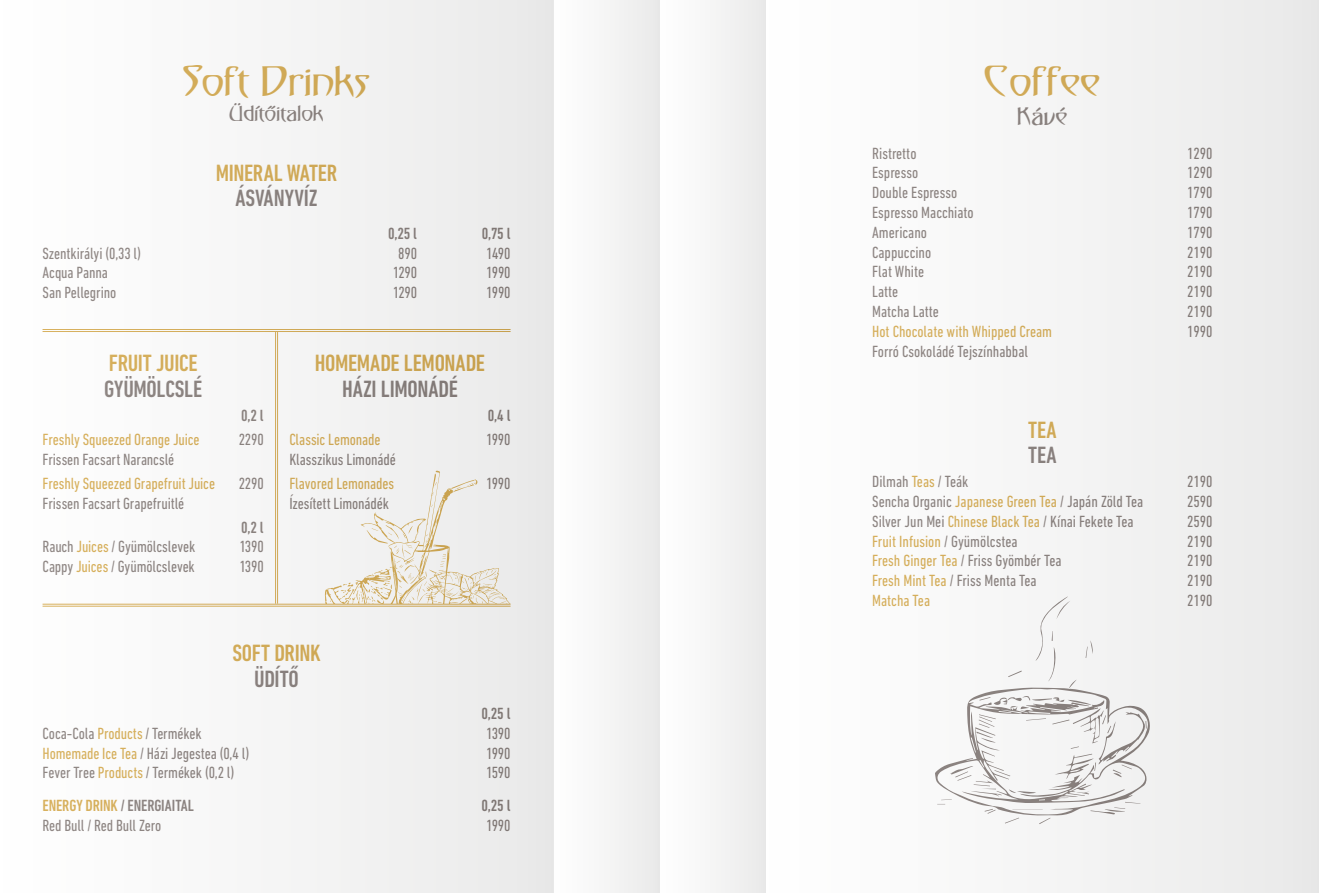
<style>
.page{position:relative;width:1319px;height:893px;background:#fff}
.page>*{position:absolute;margin:0;border:0;box-sizing:border-box;transform-origin:0 0}
.t1{font:40.5px "Gismonda FG";color:#d6ab4f}
.t2{font:500 condensed 24px "DIN Next LT Pro";letter-spacing:-.015em;color:#d6ab4f}
.t3{font:500 condensed 24px "DIN Next LT Pro";letter-spacing:-.005em;color:#867d7a}
.t4{font:24px "Gismonda FG";color:#867d7a}
.t5{font:21px "Gismonda FG";letter-spacing:-.005em;color:#867d7a}
.t6{font:condensed 16.5px "DIN Next LT Pro";color:#867d7a}
.t7{font:condensed 16.5px "DIN Next LT Pro";color:#d6ab4f}
.t8{font:500 condensed 16.5px "DIN Next LT Pro";letter-spacing:-.005em;color:#867d7a}
.s1{color:#d6ab4f}
.s2{color:#867d7a}
</style>
<div class="page">
<div style="left:765px;top:0;width:553px;height:893px;background:#f5f5f5"></div>
<div style="left:0;top:0;width:553px;height:893px;background:#f5f5f5"></div>
<div style="left:659px;top:0;width:106px;height:893px;background:#f5f5f5"></div>
<div style="left:553px;top:0;width:106px;height:893px;background:#f5f5f5"></div>
<h1 class="t1" style="left:183px;top:58px;width:188px">Soft Drinks</h1>
<p class="t5" style="left:229px;top:101px;width:96px">Üdítőitalok</p>
<h2 class="t2" style="left:216px;top:159px;width:123px">MINERAL WATER</h2>
<h2 class="t3" style="left:235px;top:184px;width:83px">ÁSVÁNYVÍZ</h2>
<p class="t8" style="left:388px;top:224px;width:30px">0,25 l</p>
<p class="t8" style="left:482px;top:224px;width:30px">0,75 l</p>
<p class="t6" style="left:43px;top:244px;width:100px">Szentkirályi (0,33 l)</p>
<p class="t6" style="left:398px;top:244px;width:20px">890</p>
<p class="t6" style="left:486px;top:244px;width:26px">1490</p>
<p class="t6" style="left:43px;top:263px;width:67px">Acqua Panna</p>
<p class="t6" style="left:392px;top:263px;width:26px">1290</p>
<p class="t6" style="left:486px;top:263px;width:26px">1990</p>
<p class="t6" style="left:43px;top:283px;width:75px">San Pellegrino</p>
<p class="t6" style="left:393px;top:283px;width:26px">1290</p>
<p class="t6" style="left:486px;top:283px;width:26px">1990</p>
<h2 class="t2" style="left:109px;top:350px;width:90px">FRUIT JUICE</h2>
<h2 class="t3" style="left:104px;top:375px;width:99px">GYÜMÖLCSLÉ</h2>
<p class="t8" style="left:241px;top:406px;width:24px">0,2 l</p>
<p class="t7" style="left:43px;top:430px;width:158px">Freshly Squeezed Orange Juice</p>
<p class="t6" style="left:239px;top:430px;width:27px">2290</p>
<p class="t6" style="left:43px;top:450px;width:133px">Frissen Facsart Narancslé</p>
<p class="t7" style="left:43px;top:474px;width:174px">Freshly Squeezed Grapefruit Juice</p>
<p class="t6" style="left:239px;top:474px;width:27px">2290</p>
<p class="t6" style="left:43px;top:494px;width:143px">Frissen Facsart Grapefruitlé</p>
<p class="t8" style="left:241px;top:518px;width:24px">0,2 l</p>
<p class="t6" style="left:43px;top:537px;width:154px">Rauch <span class="s1">Juices</span> / Gyümölcslevek</p>
<p class="t6" style="left:239px;top:537px;width:26px">1390</p>
<p class="t6" style="left:43px;top:557px;width:154px">Cappy <span class="s1">Juices</span> / Gyümölcslevek</p>
<p class="t6" style="left:239px;top:557px;width:26px">1390</p>
<h2 class="t2" style="left:315px;top:350px;width:172px">HOMEMADE LEMONADE</h2>
<h2 class="t3" style="left:342px;top:375px;width:117px">HÁZI LIMONÁDÉ</h2>
<p class="t8" style="left:487px;top:406px;width:24px">0,4 l</p>
<p class="t7" style="left:289px;top:430px;width:93px">Classic Lemonade</p>
<p class="t6" style="left:486px;top:430px;width:26px">1990</p>
<p class="t6" style="left:289px;top:450px;width:108px">Klasszikus Limonádé</p>
<p class="t7" style="left:289px;top:474px;width:106px">Flavored Lemonades</p>
<p class="t6" style="left:486px;top:474px;width:26px">1990</p>
<p class="t6" style="left:289px;top:494px;width:101px">Ízesített Limonádék</p>
<h2 class="t2" style="left:232px;top:639px;width:90px">SOFT DRINK</h2>
<h2 class="t3" style="left:254px;top:665px;width:46px">ÜDÍTŐ</h2>
<p class="t8" style="left:481px;top:704px;width:30px">0,25 l</p>
<p class="t6" style="left:43px;top:724px;width:160px">Coca-Cola <span class="s1">Products</span> / Termékek</p>
<p class="t6" style="left:486px;top:724px;width:26px">1390</p>
<p class="t6" style="left:43px;top:744px;width:208px"><span class="s1">Homemade Ice Tea</span> / Házi Jegestea (0,4 l)</p>
<p class="t6" style="left:486px;top:744px;width:26px">1990</p>
<p class="t6" style="left:43px;top:764px;width:194px">Fever Tree <span class="s1">Products</span> / Termékek (0,2 l)</p>
<p class="t6" style="left:486px;top:764px;width:26px">1590</p>
<p class="t8" style="left:43px;top:796px;width:153px"><span class="s1">ENERGY DRINK</span> / ENERGIAITAL</p>
<p class="t8" style="left:481px;top:796px;width:30px">0,25 l</p>
<p class="t6" style="left:43px;top:816px;width:120px">Red Bull / Red Bull Zero</p>
<p class="t6" style="left:486px;top:816px;width:26px">1990</p>
<h1 class="t1" style="left:984px;top:58px;width:117px">Coffee</h1>
<h2 class="t4" style="left:1017px;top:102px;width:51px">Kávé</h2>
<p class="t6" style="left:872px;top:144px;width:46px">Ristretto</p>
<p class="t6" style="left:1186px;top:144px;width:27px">1290</p>
<p class="t6" style="left:872px;top:164px;width:47px">Espresso</p>
<p class="t6" style="left:1186px;top:164px;width:27px">1290</p>
<p class="t6" style="left:872px;top:183px;width:86px">Double Espresso</p>
<p class="t6" style="left:1186px;top:183px;width:27px">1790</p>
<p class="t6" style="left:872px;top:203px;width:103px">Espresso Macchiato</p>
<p class="t6" style="left:1186px;top:203px;width:27px">1790</p>
<p class="t6" style="left:872px;top:223px;width:56px">Americano</p>
<p class="t6" style="left:1186px;top:223px;width:27px">1790</p>
<p class="t6" style="left:872px;top:243px;width:60px">Cappuccino</p>
<p class="t6" style="left:1186px;top:243px;width:27px">2190</p>
<p class="t6" style="left:872px;top:263px;width:53px">Flat White</p>
<p class="t6" style="left:1186px;top:263px;width:27px">2190</p>
<p class="t6" style="left:872px;top:282px;width:28px">Latte</p>
<p class="t6" style="left:1186px;top:282px;width:27px">2190</p>
<p class="t6" style="left:872px;top:302px;width:68px">Matcha Latte</p>
<p class="t6" style="left:1186px;top:302px;width:27px">2190</p>
<p class="t7" style="left:872px;top:322px;width:181px">Hot Chocolate with Whipped Cream</p>
<p class="t6" style="left:1186px;top:322px;width:27px">1990</p>
<p class="t6" style="left:872px;top:342px;width:157px">Forró Csokoládé Tejszínhabbal</p>
<h2 class="t2" style="left:1028px;top:416px;width:30px">TEA</h2>
<h2 class="t3" style="left:1028px;top:441px;width:30px">TEA</h2>
<p class="t6" style="left:872px;top:472px;width:98px">Dilmah <span class="s1">Teas</span> / Teák</p>
<p class="t6" style="left:1186px;top:472px;width:27px">2190</p>
<p class="t6" style="left:872px;top:492px;width:273px">Sencha Organic <span class="s1">Japanese Green Tea</span> / Japán Zöld Tea</p>
<p class="t6" style="left:1186px;top:492px;width:27px">2590</p>
<p class="t6" style="left:872px;top:512px;width:263px">Silver Jun Mei <span class="s1">Chinese Black Tea</span> / Kínai Fekete Tea</p>
<p class="t6" style="left:1186px;top:512px;width:27px">2590</p>
<p class="t7" style="left:872px;top:532px;width:147px">Fruit Infusion <span class="s2">/ Gyümölcstea</span></p>
<p class="t6" style="left:1186px;top:532px;width:27px">2190</p>
<p class="t6" style="left:872px;top:551px;width:191px"><span class="s1">Fresh Ginger Tea</span> / Friss Gyömbér Tea</p>
<p class="t6" style="left:1186px;top:551px;width:27px">2190</p>
<p class="t6" style="left:872px;top:571px;width:166px"><span class="s1">Fresh Mint Tea</span> / Friss Menta Tea</p>
<p class="t6" style="left:1186px;top:571px;width:27px">2190</p>
<p class="t7" style="left:872px;top:591px;width:59px">Matcha Tea</p>
<p class="t6" style="left:1186px;top:591px;width:27px">2190</p>
</div>
